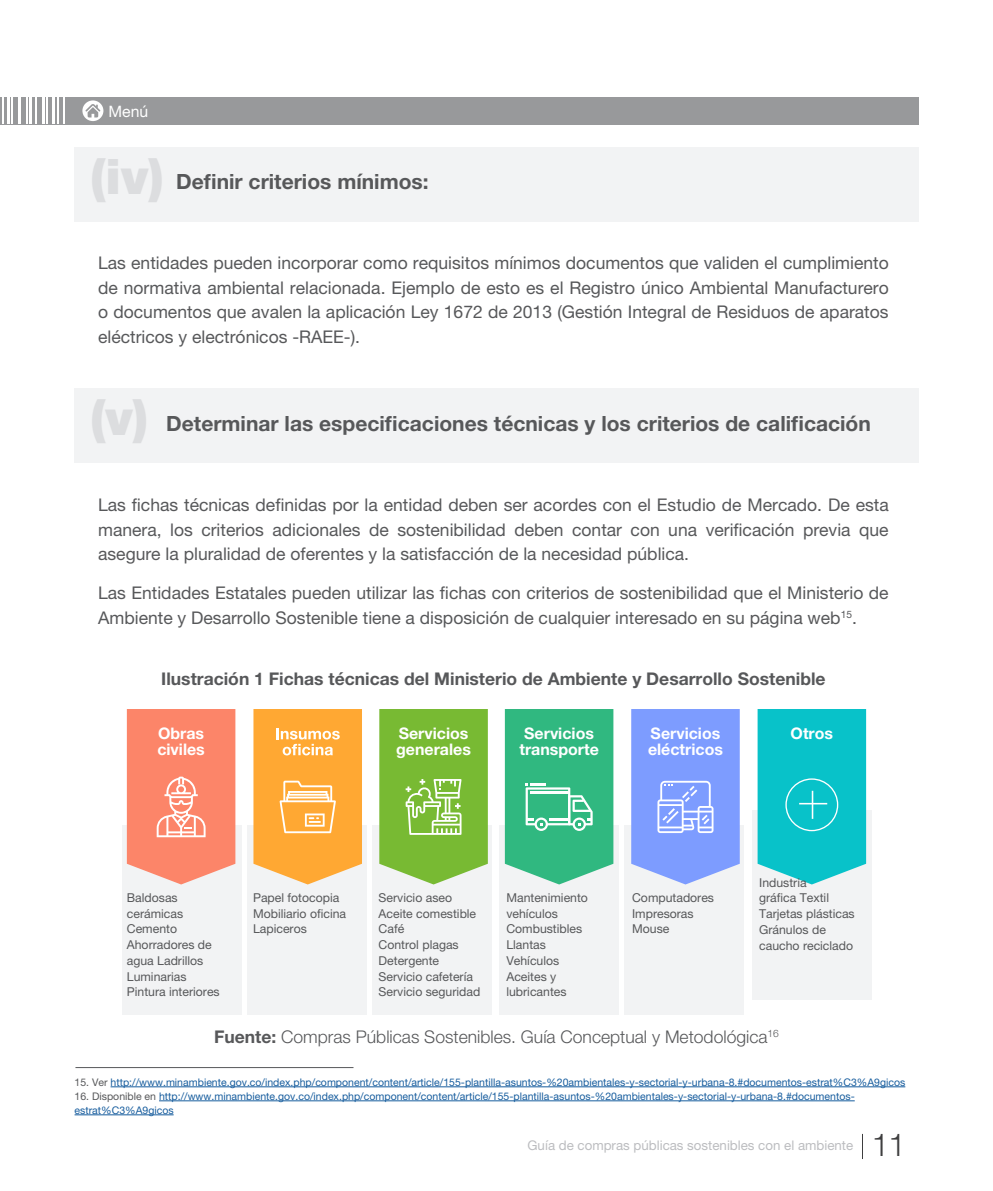
<style>
.page{position:relative;width:993px;height:1191px;background:#fff}
.page>*{position:absolute;margin:0;border:0;box-sizing:border-box;transform-origin:0 0}
.t1{font:900 49px "Helvetica Neue LT Pro";color:#dcdddf}
.t2{font:300 31.5px "Helvetica Neue LT Pro";color:#3e3e3f}
.t3{font:700 21px "Helvetica Neue LT Pro";color:#57585a}
.body{font:17.5px/24.5px "Helvetica Neue LT Pro";color:#57585a;text-align:justify}
.body-2{font:700 17.5px "Helvetica Neue LT Pro";color:#57585a}
.body-3{font:300 17.5px "Helvetica Neue LT Pro";color:#57585a}
.t4{font:700 15.92px/15.9px "Helvetica Neue LT Pro";color:#fff}
.t5{font:15.75px "Helvetica Neue LT Pro";color:#fff}
.t6{font:13.3px "Helvetica Neue LT Pro";color:#bcbdc0}
.body-4{font:12.25px/15.8px "Helvetica Neue LT Pro";color:#57585a}
.Preguntas{font:10.5px/14px "Helvetica Neue LT Pro";color:#175d9e}
.s1{font-weight:700}
.s2{color:#57585a}
</style>
<div class="page">
<div style="left:0;top:97px;width:918px;height:27px;background:#98999b"></div>
<hr style="left:57px;top:84px;width:1px;height:40px;background:#fff">
<hr style="left:63px;top:84px;width:1px;height:40px;background:#fff">
<hr style="left:52px;top:84px;width:3px;height:40px;background:#fff">
<hr style="left:26px;top:84px;width:2px;height:40px;background:#fff">
<hr style="left:35px;top:84px;width:2px;height:40px;background:#fff">
<hr style="left:46px;top:84px;width:2px;height:40px;background:#fff">
<hr style="left:30px;top:84px;width:2px;height:40px;background:#fff">
<hr style="left:42px;top:84px;width:2px;height:40px;background:#fff">
<hr style="left:2px;top:84px;width:2px;height:40px;background:#fff">
<hr style="left:11px;top:84px;width:2px;height:40px;background:#fff">
<hr style="left:7px;top:84px;width:3px;height:40px;background:#fff">
<hr style="left:18px;top:84px;width:3px;height:40px;background:#fff">
<svg style="left:82px;top:100px;width:21px;height:21px"></svg>
<div style="left:74px;top:147px;width:844px;height:74px;background:#f2f3f4"></div>
<div style="left:74px;top:388px;width:844px;height:75px;background:#f2f3f4"></div>
<div style="left:247px;top:825px;width:119px;height:189px;background:#f2f3f4"></div>
<div style="left:372px;top:825px;width:119px;height:189px;background:#f2f3f4"></div>
<div style="left:499px;top:825px;width:119px;height:189px;background:#f2f3f4"></div>
<div style="left:624px;top:825px;width:119px;height:189px;background:#f2f3f4"></div>
<div style="left:752px;top:810px;width:119px;height:189px;background:#f2f3f4"></div>
<div style="left:122px;top:825px;width:119px;height:189px;background:#f2f3f4"></div>
<svg style="left:127px;top:709px;width:108px;height:175px;background:#fb9178"></svg>
<svg style="left:253px;top:709px;width:109px;height:175px;background:#feb24d"></svg>
<svg style="left:379px;top:709px;width:108px;height:175px;background:#86c149"></svg>
<svg style="left:504px;top:709px;width:109px;height:175px;background:#46bf8d"></svg>
<svg style="left:631px;top:709px;width:108px;height:175px;background:#8aa5fe"></svg>
<svg style="left:757px;top:709px;width:108px;height:175px;background:#1dc6cd"></svg>
<hr style="left:75px;top:1067px;width:278px;height:1px;background:#57585a">
<hr style="left:110px;top:1086px;width:795px;height:1px;background:#175d9e">
<hr style="left:159px;top:1100px;width:695px;height:1px;background:#175d9e">
<hr style="left:75px;top:1114px;width:98px;height:1px;background:#175d9e">
<p class="t5" style="left:108px;top:102px;width:41px">Menú</p>
<p class="t1" style="left:90px;top:147px;width:75px">(iv)</p>
<p class="t3" style="left:176px;top:168px;width:254px">Definir criterios mínimos:</p>
<p class="body" style="left:98px;top:251px;width:791px">Las entidades pueden incorporar como requisitos mínimos documentos que validen el cumplimiento de normativa ambiental relacionada. Ejemplo de esto es el Registro único Ambiental Manufacturero o documentos que avalen la aplicación Ley 1672 de 2013 (Gestión Integral de Residuos de aparatos eléctricos y electrónicos -RAEE-).</p>
<p class="t1" style="left:90px;top:389px;width:60px">(v)</p>
<p class="t3" style="left:166px;top:410px;width:706px">Determinar las especificaciones técnicas y los criterios de calificación</p>
<p class="body" style="left:98px;top:492px;width:791px">Las fichas técnicas definidas por la entidad deben ser acordes con el Estudio de Mercado. De esta manera, los criterios adicionales de sostenibilidad deben contar con una verificación previa que asegure la pluralidad de oferentes y la satisfacción de la necesidad pública.</p>
<p class="body" style="left:98px;top:581px;width:791px">Las Entidades Estatales pueden utilizar las fichas con criterios de sostenibilidad que el Ministerio de<br>Ambiente y Desarrollo Sostenible tiene a disposición de cualquier interesado en su página web<sup>15</sup>.</p>
<p class="body-2" style="left:161px;top:667px;width:665px">Ilustración 1 Fichas técnicas del Ministerio de Ambiente y Desarrollo Sostenible</p>
<p class="t4" style="left:157px;top:725px;width:49px">Obras civiles</p>
<p class="t4" style="left:396px;top:725px;width:76px">Servicios generales</p>
<p class="t4" style="left:519px;top:725px;width:81px;text-align:center">Servicios transporte</p>
<p class="t4" style="left:647px;top:725px;width:76px">Servicios eléctricos</p>
<p class="t4" style="left:790px;top:725px;width:44px">Otros</p>
<p class="body-4" style="left:127px;top:889px;width:94px">Baldosas cerámicas<br>Cemento<br>Ahorradores de agua Ladrillos<br>Luminarias<br>Pintura interiores</p>
<p class="body-4" style="left:253px;top:889px;width:95px">Papel fotocopia<br>Mobiliario oficina<br>Lapiceros</p>
<p class="body-4" style="left:378px;top:889px;width:103px">Servicio aseo<br>Aceite comestible<br>Café<br>Control plagas<br>Detergente<br>Servicio cafetería<br>Servicio seguridad</p>
<p class="body-4" style="left:506px;top:889px;width:83px">Mantenimiento vehículos<br>Combustibles<br>Llantas<br>Vehículos<br>Aceites y lubricantes</p>
<p class="body-4" style="left:632px;top:889px;width:83px">Computadores<br>Impresoras<br>Mouse</p>
<p class="body-4" style="left:759px;top:874px;width:97px">Industria<br>gráfica Textil<br>Tarjetas plásticas<br>Gránulos de caucho reciclado</p>
<p class="body-3" style="left:214px;top:1026px;width:566px"><span class="s1">Fuente:</span> Compras Públicas Sostenibles. Guía Conceptual y Metodológica<sup>16</sup></p>
<p class="Preguntas" style="left:75px;top:1074px;width:832px"><span class="s2">15. Ver</span> http://www.minambiente.gov.co/index.php/component/content/article/155-plantilla-asuntos-%20ambientales-y-sectorial-y-urbana-8.#documentos-estrat%C3%A9gicos</p>
<p class="Preguntas" style="left:75px;top:1088px;width:781px"><span class="s2">16. Disponible en</span> http://www.minambiente.gov.co/index.php/component/content/article/155-plantilla-asuntos-%20ambientales-y-sectorial-y-urbana-8.#documentos&shy;estrat%C3%A9gicos</p>
<p class="t6" style="left:527px;top:1137px;width:327px">Guía de compras públicas sostenibles con el ambiente</p>
<h2 class="t2" style="left:871px;top:1125px;width:36px">11</h2>
</div>
